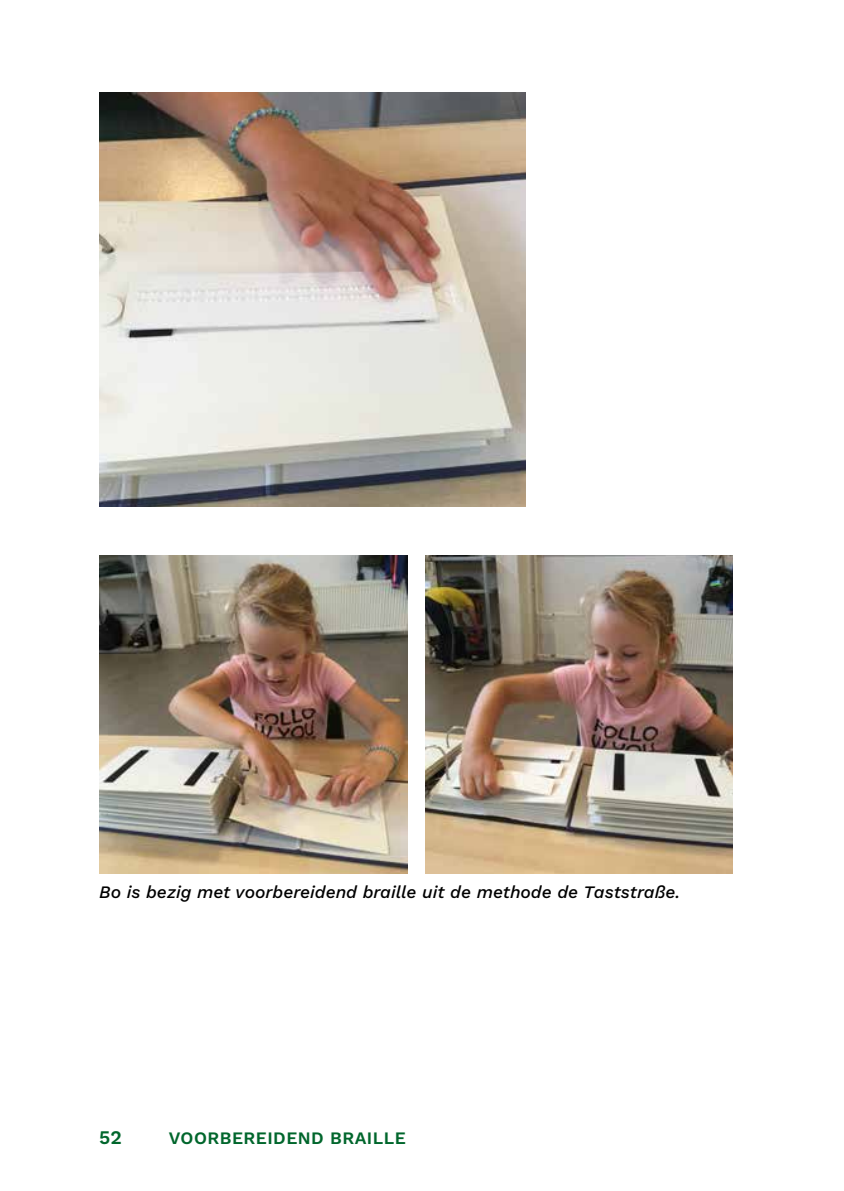
<style>
.page{position:relative;width:844px;height:1191px;background:#fff}
.page>*{position:absolute;margin:0;border:0;box-sizing:border-box;transform-origin:0 0}
.t1{font:600 19.25px "Work Sans";color:#00662c}
.Bijschrift{font:italic 500 17.5px "Work Sans";color:#000}
.t2{font:600 17.5px "Work Sans";letter-spacing:.025em;color:#00662c}
</style>
<div class="page">
<img style="left:99px;top:92px;width:426px;height:414px">
<img style="left:99px;top:555px;width:308px;height:319px">
<img style="left:425px;top:555px;width:307px;height:319px">
<p class="Bijschrift" style="left:99px;top:879px;width:582px">Bo is bezig met voorbereidend braille uit de methode de Taststraße.</p>
<p class="t1" style="left:99px;top:1122px;width:24px">52</p>
<p class="t2" style="left:169px;top:1124px;width:238px">VOORBEREI DEND BRAI LLE</p>
</div>
